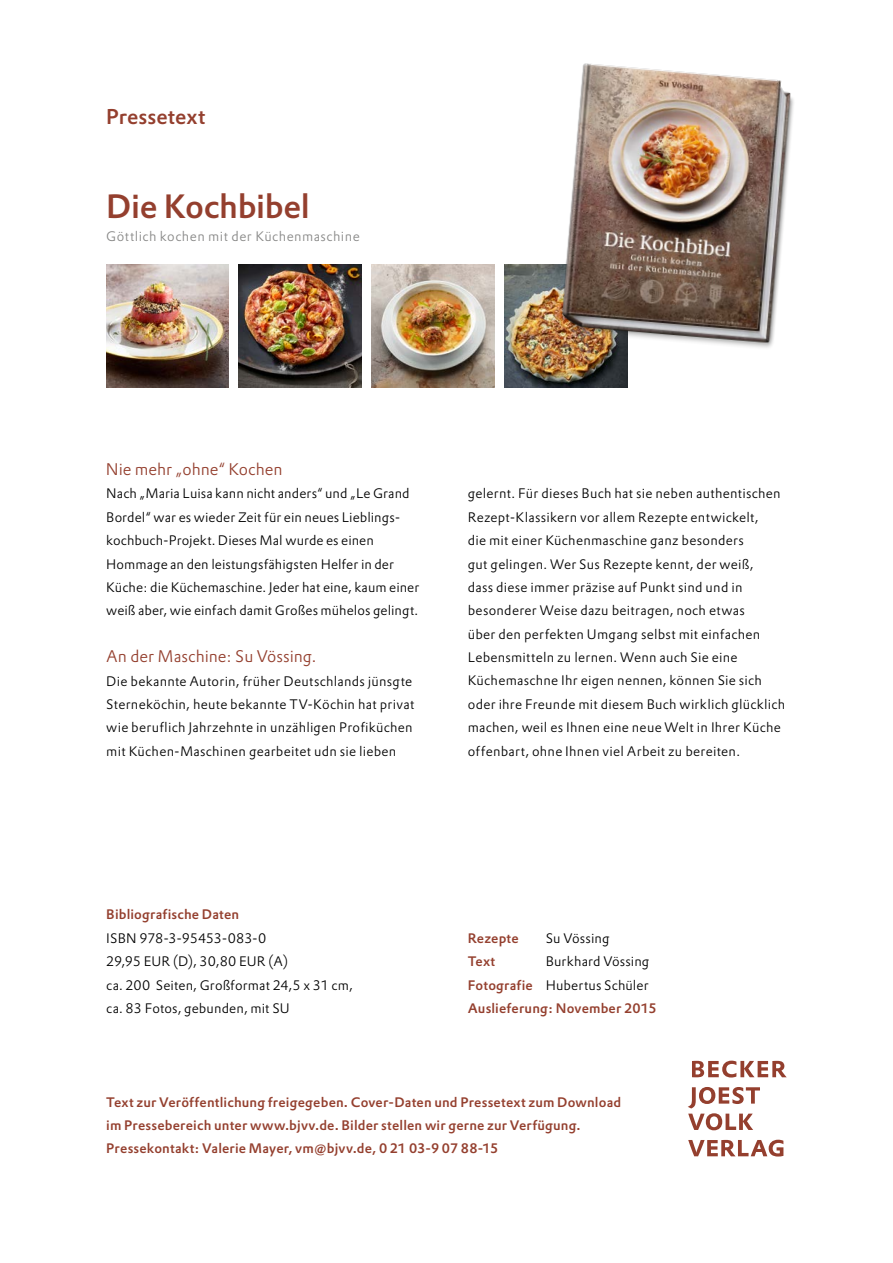
<style>
.page{position:relative;width:893px;height:1263px;background:#fff}
.page>*{position:absolute;margin:0;border:0;box-sizing:border-box;transform-origin:0 0}
.t1{font:500 33px "DTL Prokyon TOT";letter-spacing:-.01em;color:#943f2e}
.t2{font:500 21px "DTL Prokyon TOT";color:#943f2e}
.t3{font:300 16.5px "DTL Prokyon TOT";color:#943f2e}
.t4{font:300 13.5px/23.4px "DTL Prokyon TOT";letter-spacing:.015em;color:#000}
.t5{font:500 13.5px/23.4px "DTL Prokyon TOT";letter-spacing:.01em;color:#943f2e}
.t6{font:300 13.5px "DTL Prokyon TOT";letter-spacing:.035em;color:#878786}
.s1{font-weight:300;color:#000}
</style>
<div class="page">
<img style="left:106px;top:264px;width:123px;height:123px">
<img style="left:239px;top:264px;width:123px;height:123px">
<img style="left:372px;top:264px;width:122px;height:123px">
<img style="left:505px;top:264px;width:122px;height:123px">
<svg style="left:688px;top:1140px;width:95px;height:16px"></svg>
<svg style="left:688px;top:1087px;width:72px;height:43px"></svg>
<svg style="left:692px;top:1061px;width:95px;height:16px"></svg>
<img style="left:540px;top:63px;width:254px;height:304px">
<h2 class="t2" style="left:106px;top:103px;width:101px">Pressetext</h2>
<h1 class="t1" style="left:106px;top:185px;width:205px">Die Kochbibel</h1>
<p class="t6" style="left:106px;top:228px;width:255px">Göttlich kochen mit der Küchenmaschine</p>
<p class="t3" style="left:106px;top:459px;width:178px">Nie mehr „ohne“ Kochen</p>
<p class="t4" style="left:106px;top:482px;width:315px">Nach „Maria Luisa kann nicht anders“ und „Le Grand Bordel“ war es wieder Zeit für ein neues Lieblings&shy;kochbuch- Projekt. Dieses Mal wurde es einen Hommage an den leistungsfähigsten Helfer in der Küche: die Küchemaschine. Jeder hat eine, kaum einer weiß aber, wie einfach damit Großes mühelos gelingt.</p>
<p class="t3" style="left:106px;top:646px;width:212px">An der Maschine: Su Vössing.</p>
<p class="t4" style="left:106px;top:669px;width:310px">Die bekannte Autorin, früher Deutschlands jünsgte Sterneköchin, heute bekannte TV- Köchin hat privat wie beruflich Jahrzehnte in unzähligen Profiküchen mit Küchen-Maschinen gearbeitet udn sie lieben</p>
<p class="t4" style="left:468px;top:482px;width:319px">gelernt. Für dieses Buch hat sie neben authentischen Rezept- Klassikern vor allem Rezepte entwickelt,<br>die mit einer Küchenmaschine ganz besonders<br>gut gelingen. Wer Sus Rezepte kennt, der weiß,<br>dass diese immer präzise auf Punkt sind und in besonderer Weise dazu beitragen, noch etwas<br>über den perfekten Umgang selbst mit einfachen Lebensmitteln zu lernen. Wenn auch Sie eine Küchemaschne Ihr eigen nennen, können Sie sich oder ihre Freunde mit diesem Buch wirklich glücklich machen, weil es Ihnen eine neue Welt in Ihrer Küche offenbart, ohne Ihnen viel Arbeit zu bereiten.</p>
<p class="t5" style="left:106px;top:903px;width:134px">Bibliografische Daten</p>
<p class="t4" style="left:106px;top:926px;width:248px">ISBN 978-3-95453-083-0<br>29,95 EUR (D), 30,80 EUR (A)<br>ca. 200 Seiten, Großformat 24,5 x 31 cm, ca. 83 Fotos, gebunden, mit SU</p>
<p class="t5" style="left:468px;top:926px;width:53px">Rezepte</p>
<p class="t4" style="left:546px;top:926px;width:65px">Su Vössing</p>
<p class="t5" style="left:468px;top:949px;width:29px">Text</p>
<p class="t5" style="left:468px;top:949px;width:190px;text-indent:78px"><span class="s1">Burkhard Vössing<br></span>Fotografie <span class="s1">Hubertus Schüler<br></span>Auslieferung: November 2015</p>
<p class="t5" style="left:106px;top:1090px;width:516px">Text zur Veröffentlichung freigegeben. Cover-Daten und Pressetext zum Download im Pressebereich unter www.bjvv.de. Bilder stellen wir gerne zur Verfügung.<br>Pressekontakt: Valerie Mayer, vm@bjvv.de, 0 21 03-9 07 88-15</p>
</div>
